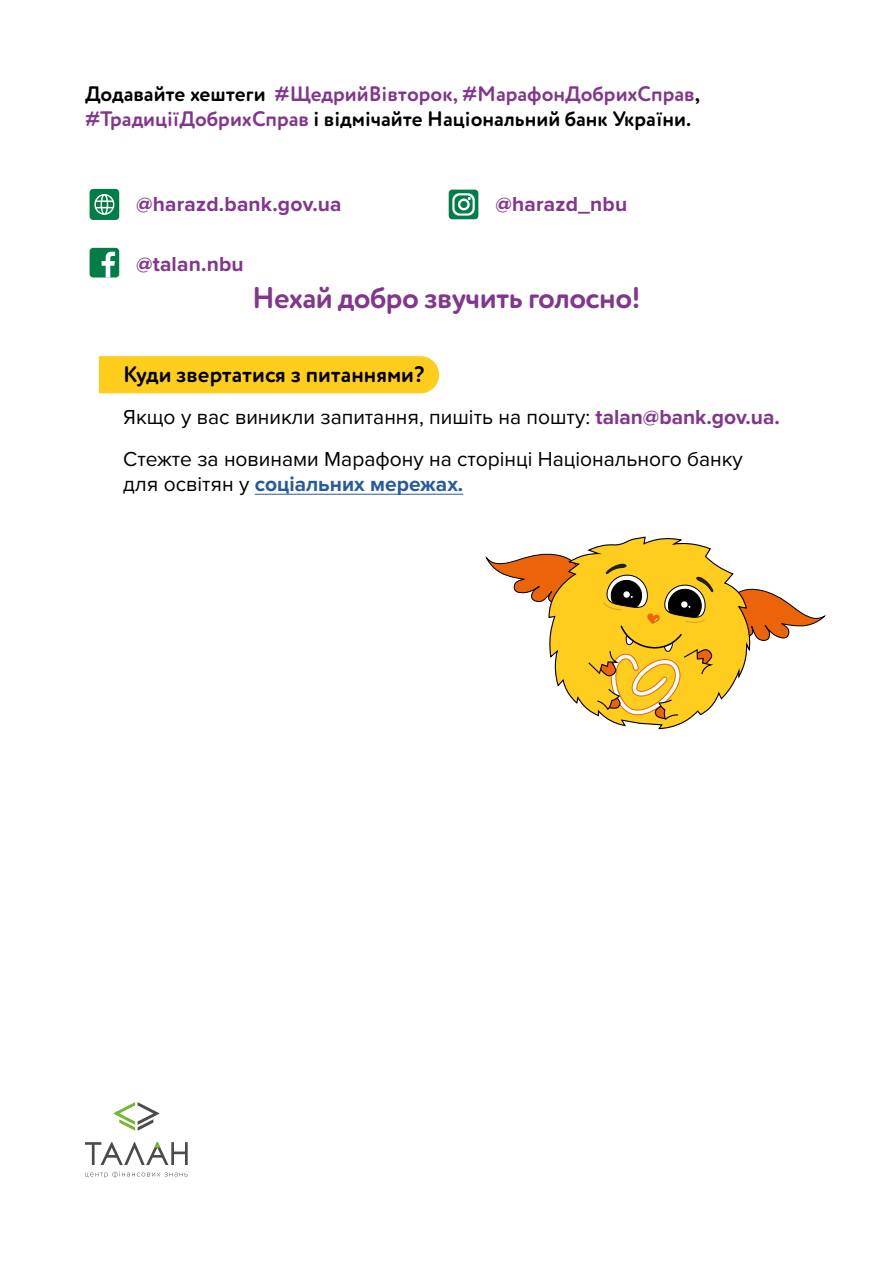
<style>
.page{position:relative;width:893px;height:1263px;background:#fff}
.page>*{position:absolute;margin:0;border:0;box-sizing:border-box;transform-origin:0 0}
.t1{font:700 30px "Circe Rounded Alt";letter-spacing:-.02em;color:#82368c}
.t2{font:700 22.5px "Circe Rounded Alt";color:#000}
.t3{font:21px/42.2px "Proxima Nova";color:#000}
.t4{font:700 21px/25.2px "Circe Rounded Alt";color:#82368c}
.t5{font:700 21px "Proxima Nova";letter-spacing:.01em;color:#82368c}
.t6{font:700 21px "Proxima Nova";color:#275b9b}
.s1{color:#000}
.s2{font-weight:700;color:#82368c}
.s3{font-weight:400;color:#000}
</style>
<div class="page">
<div style="left:99px;top:356px;width:340px;height:37px;background:#ffcd1c"></div>
<hr style="left:255px;top:494px;width:208px;height:1px;background:#275b9b">
<div style="left:449px;top:190px;width:29px;height:29px;background:#037d48;border-radius:4px"></div>
<svg style="left:452px;top:193px;width:23px;height:23px"></svg>
<div style="left:90px;top:248px;width:29px;height:29px;background:#037d48;border-radius:4px"></div>
<svg style="left:102px;top:252px;width:13px;height:25px"></svg>
<svg style="left:113px;top:1102px;width:46px;height:29px"></svg>
<svg style="left:85px;top:1142px;width:103px;height:23px"></svg>
<svg style="left:85px;top:1171px;width:103px;height:7px"></svg>
<svg style="left:486px;top:536px;width:338px;height:194px"></svg>
<div style="left:90px;top:189px;width:29px;height:31px;background:#037d47;border-radius:4px"></div>
<svg style="left:94px;top:194px;width:20px;height:21px"></svg>
<p class="t4" style="left:85px;top:82px;width:617px"><span class="s1">Додавайте хештеги</span> #ЩедрийВівторок, #МарафонДобрихСправ<span class="s1">, </span>#ТрадиціїДобрихСправ <span class="s1">і відмічайте Національний банк України.</span></p>
<p class="t5" style="left:136px;top:191px;width:207px">@harazd.bank.gov.ua</p>
<p class="t5" style="left:136px;top:251px;width:109px">@talan.nbu</p>
<p class="t5" style="left:495px;top:191px;width:133px">@harazd_nbu</p>
<h1 class="t1" style="left:252px;top:280px;width:390px">Нехай добро звучить голосно!</h1>
<p class="t2" style="left:123px;top:361px;width:302px">Куди звертатися з питаннями?</p>
<p class="t3" style="left:123px;top:396px;width:658px">Якщо у вас виникли запитання, пишіть на пошту: <span class="s2">talan@bank.gov.ua.<br></span>Стежте за новинами Марафону на сторінці Національного банку</p>
<p class="t6" style="left:123px;top:472px;width:341px"><span class="s3">для освітян у</span> соціальних мережах.</p>
</div>
